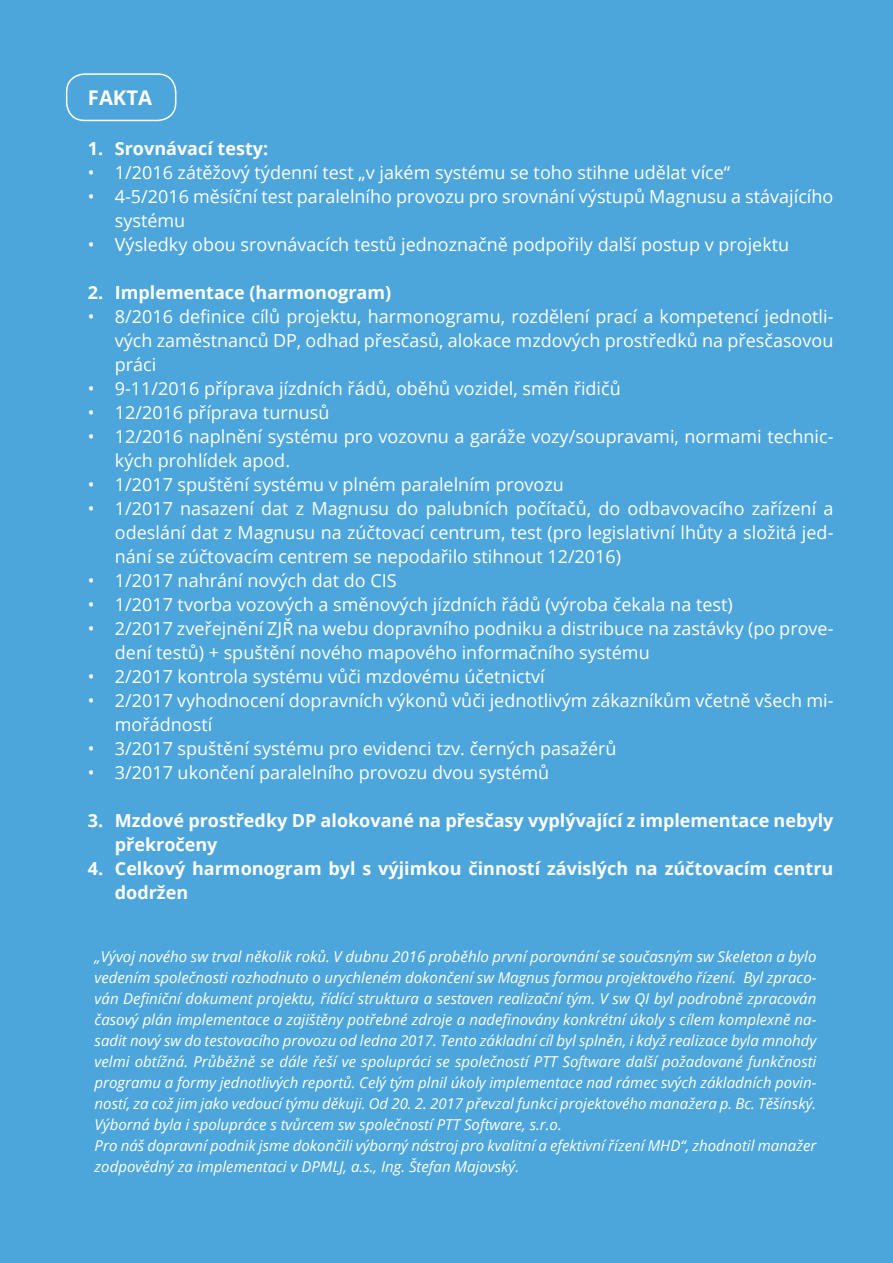
<style>
.page{position:relative;width:893px;height:1263px;background:#4da6db}
.page>*{position:absolute;margin:0;border:0;box-sizing:border-box;transform-origin:0 0}
.t1{font:700 20.25px "Open Sans";color:#fff}
.t2{font:18px/24px "Open Sans";color:#fff}
.t3{font:700 18px/24px "Open Sans";color:#fff}
.t4{font:italic 15px/21px "Open Sans";color:#fff;text-align:justify}
</style>
<div class="page">
<div style="left:66px;top:73px;width:110px;height:48px;border:2px solid #fff;border-radius:18px"></div>
<p class="t1" style="left:88px;top:83px;width:66px">FAKTA</p>
<p class="t3" style="left:88px;top:136px;width:182px">1. Srovnávací testy:</p>
<p class="t2" style="left:88px;top:160px;width:644px">• 1/2016 zátěžový týdenní test „v jakém systému se toho stihne udělat více“</p>
<p class="t2" style="left:115px;top:184px;width:720px;text-indent:-27px">• 4-5/2016 měsíční test paralelního provozu pro srovnání výstupů Magnusu a stávajícího systému</p>
<p class="t2" style="left:88px;top:232px;width:703px">• Výsledky obou srovnávacích testů jednoznačně podpořily další postup v projektu</p>
<p class="t3" style="left:88px;top:280px;width:305px">2. Implementace (harmonogram)</p>
<p class="t2" style="left:115px;top:304px;width:720px;text-align:justify;text-indent:-27px">• 8/2016 definice cílů projektu, harmonogramu, rozdělení prací a kompetencí jednotli&shy;vých zaměstnanců DP, odhad přesčasů, alokace mzdových prostředků na přesčasovou práci</p>
<p class="t2" style="left:88px;top:376px;width:534px">• 9-11/2016 příprava jízdních řádů, oběhů vozidel, směn řidičů</p>
<p class="t2" style="left:88px;top:400px;width:243px">• 12/2016 příprava turnusů</p>
<p class="t2" style="left:115px;top:424px;width:720px;text-indent:-27px">• 12/2016 naplnění systému pro vozovnu a garáže vozy/soupravami, normami technic&shy;kých prohlídek apod.</p>
<p class="t2" style="left:88px;top:472px;width:478px">• 1/2017 spuštění systému v plném paralelním provozu</p>
<p class="t2" style="left:115px;top:496px;width:720px;text-align:justify;text-indent:-27px">• 1/2017 nasazení dat z Magnusu do palubních počítačů, do odbavovacího zařízení a odeslání dat z Magnusu na zúčtovací centrum, test (pro legislativní lhůty a složitá jed&shy;nání se zúčtovacím centrem se nepodařilo stihnout 12/2016)</p>
<p class="t2" style="left:88px;top:568px;width:310px">• 1/2017 nahrání nových dat do CIS</p>
<p class="t2" style="left:88px;top:592px;width:646px">• 1/2017 tvorba vozových a směnových jízdních řádů (výroba čekala na test)</p>
<p class="t2" style="left:115px;top:616px;width:720px;text-indent:-27px">• 2/2017 zveřejnění ZJŘ na webu dopravního podniku a distribuce na zastávky (po prove&shy;dení testů) + spuštění nového mapového informačního systému</p>
<p class="t2" style="left:88px;top:664px;width:458px">• 2/2017 kontrola systému vůči mzdovému účetnictví</p>
<p class="t2" style="left:115px;top:688px;width:720px;text-indent:-27px">• 2/2017 vyhodnocení dopravních výkonů vůči jednotlivým zákazníkům včetně všech mi&shy;mořádností</p>
<p class="t2" style="left:88px;top:736px;width:530px">• 3/2017 spuštění systému pro evidenci tzv. černých pasažérů</p>
<p class="t2" style="left:88px;top:760px;width:463px">• 3/2017 ukončení paralelního provozu dvou systémů</p>
<p class="t3" style="left:115px;top:808px;width:720px;text-indent:-27px">3. Mzdové prostředky DP alokované na přesčasy vyplývající z implementace nebyly překročeny</p>
<p class="t3" style="left:115px;top:856px;width:720px;text-indent:-27px">4. Celkový harmonogram byl s výjimkou činností závislých na zúčtovacím centru dodržen</p>
<p class="t4" style="left:95px;top:945px;width:723px">„Vývoj nového sw trval několik roků. V dubnu 2016 proběhlo první porovnání se současným sw Skeleton a bylo vedením společnosti rozhodnuto o urychleném dokončení sw Magnus formou projektového řízení. Byl zpraco&shy;ván Definiční dokument projektu, řídící struktura a sestaven realizační tým. V sw QI byl podrobně zpracován časový plán implementace a zajištěny potřebné zdroje a nadefinovány konkrétní úkoly s cílem komplexně na&shy;sadit nový sw do testovacího provozu od ledna 2017. Tento základní cíl byl splněn, i když realizace byla mnohdy velmi obtížná. Průběžně se dále řeší ve spolupráci se společností PTT Software další požadované funkčnosti programu a formy jednotlivých reportů. Celý tým plnil úkoly implementace nad rámec svých základních povin&shy;ností, za což jim jako vedoucí týmu děkuji. Od 20. 2. 2017 převzal funkci projektového manažera p. Bc. Těšínský.<br>Výborná byla i spolupráce s tvůrcem sw společností PTT Software, s.r.o.</p>
<p class="t4" style="left:95px;top:1134px;width:723px">Pro náš dopravní podnik jsme dokončili výborný nástroj pro kvalitní a efektivní řízení MHD“, zhodnotil manažer zodpovědný za implementaci v DPMLJ, a.s., Ing. Štefan Majovský.</p>
</div>
